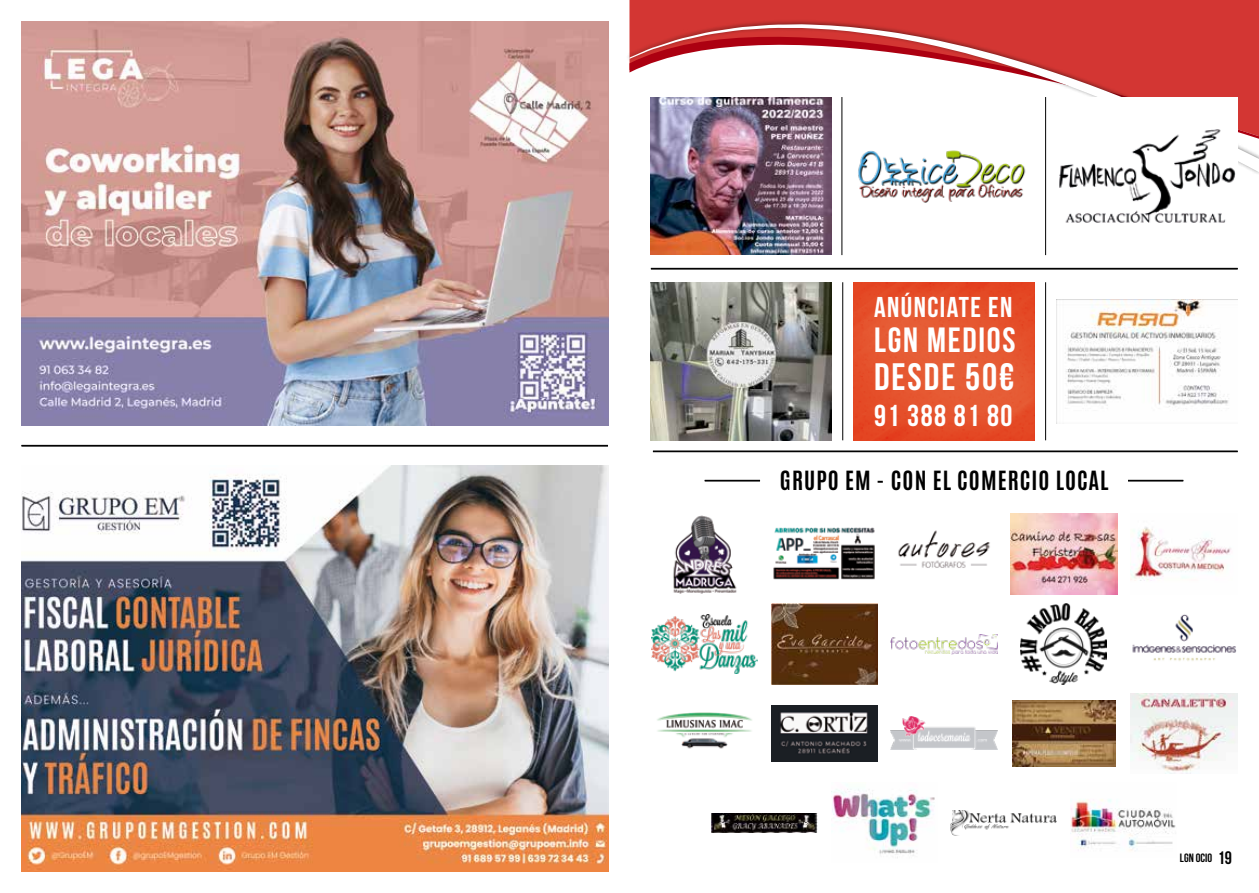
<style>
.page{position:relative;width:1259px;height:893px;background:#fff}
.page>*{position:absolute;margin:0;border:0;box-sizing:border-box;transform-origin:0 0}
.t1{font:38.25px "Bebas Neue";letter-spacing:.05em;color:#fff}
.t2{font:700 34.95px "Bebas Neue";letter-spacing:.05em;color:#fff}
.t3{font:700 30.3px "Bebas Neue";letter-spacing:.05em;color:#fff}
.t4{font:700 28.65px "Bebas Neue";letter-spacing:.05em;color:#fff}
.t5{font:700 22.5px "Antonio";letter-spacing:.05em;color:#000}
.t6{font:700 12px "Bebas Neue";color:#000}
.s1{font-weight:700}
.s2{font-size:18px}
</style>
<div class="page">
<div style="left:629px;top:0;width:630px;height:20px;background:#d33633"></div>
<div style="left:625px;top:20px;width:634px;height:156px;background:#000;opacity:.5"></div>
<svg style="left:629px;top:24px;width:630px;height:148px"></svg>
<hr style="left:653px;top:451px;width:584px;height:1px;background:#000">
<img style="left:673px;top:515px;width:64px;height:79px">
<img style="left:773px;top:527px;width:102px;height:53px">
<img style="left:898px;top:530px;width:92px;height:38px">
<img style="left:1010px;top:514px;width:107px;height:80px">
<img style="left:1130px;top:527px;width:101px;height:54px">
<img style="left:651px;top:615px;width:107px;height:58px">
<img style="left:771px;top:604px;width:106px;height:80px">
<img style="left:890px;top:634px;width:107px;height:20px">
<img style="left:1020px;top:604px;width:87px;height:80px">
<img style="left:1132px;top:614px;width:105px;height:47px">
<img style="left:657px;top:712px;width:95px;height:37px">
<img style="left:771px;top:705px;width:106px;height:57px">
<img style="left:890px;top:717px;width:107px;height:33px">
<img style="left:1012px;top:701px;width:103px;height:65px">
<img style="left:1130px;top:693px;width:107px;height:80px">
<img style="left:711px;top:813px;width:106px;height:19px">
<img style="left:831px;top:789px;width:104px;height:69px">
<img style="left:950px;top:810px;width:106px;height:25px">
<img style="left:1070px;top:799px;width:106px;height:52px">
<hr style="left:1128px;top:480px;width:55px;height:1px;background:#000">
<hr style="left:1128px;top:481px;width:55px;height:1px;background:#000">
<hr style="left:705px;top:480px;width:55px;height:1px;background:#000">
<hr style="left:705px;top:481px;width:55px;height:1px;background:#000">
<hr style="left:21px;top:445px;width:587px;height:1px;background:#000">
<hr style="left:21px;top:446px;width:587px;height:1px;background:#000">
<img style="left:21px;top:21px;width:587px;height:405px">
<img style="left:21px;top:466px;width:587px;height:406px">
<img style="left:854px;top:282px;width:180px;height:158px">
<div style="left:854px;top:97px;width:180px;height:158px;background:#fff"></div>
<img style="left:858px;top:150px;width:168px;height:53px">
<hr style="left:842px;top:282px;width:1px;height:158px;background:#000">
<hr style="left:1045px;top:282px;width:1px;height:158px;background:#000">
<hr style="left:651px;top:268px;width:586px;height:1px;background:#000">
<hr style="left:651px;top:269px;width:586px;height:1px;background:#000">
<img style="left:651px;top:97px;width:180px;height:158px">
<img style="left:1056px;top:299px;width:181px;height:124px">
<img style="left:651px;top:282px;width:180px;height:158px">
<hr style="left:841px;top:97px;width:1px;height:158px;background:#000">
<hr style="left:1045px;top:97px;width:1px;height:158px;background:#000">
<div style="left:1057px;top:97px;width:180px;height:158px;background:#fff"></div>
<img style="left:1059px;top:129px;width:177px;height:94px">
<p class="t4" style="left:874px;top:291px;width:140px">ANÚNCIATE EN</p>
<h2 class="t2" style="left:874px;top:320px;width:143px">LGN MEDIOS</h2>
<h1 class="t1" style="left:874px;top:356px;width:142px">DESDE <span class="s1">50€</span></h1>
<h3 class="t3" style="left:874px;top:398px;width:140px">91 388 81 80</h3>
<p class="t5" style="left:780px;top:464px;width:330px">GRUPO EM - CON EL COMERCIO LOCAL</p>
<p class="t6" style="left:1180px;top:851px;width:54px">LGN Ocio <span class="s2">19</span></p>
</div>
